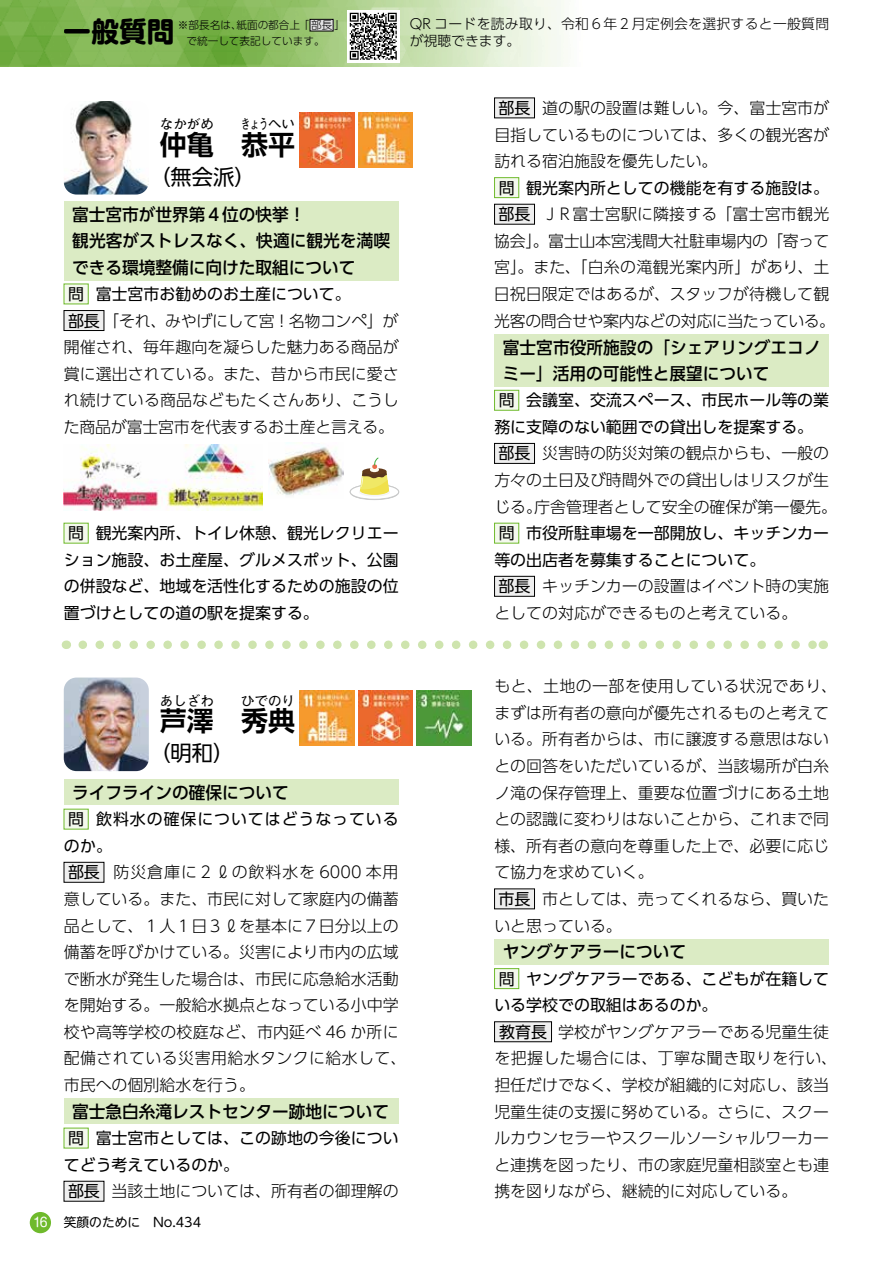
<style>
.page{position:relative;width:893px;height:1263px;background:#fff}
.page>*{position:absolute;margin:0;border:0;box-sizing:border-box;transform-origin:0 0}
.t1{font:700 27.6px "UD Shin M Go Pro";color:#000}
.t2{font:700 27px "UD Shin Go Pro De";color:#000}
.t3{font:21.3px "UD Shin Go Pro";color:#000}
.t4{font:500 16.95px/26.5px "UD Shin Go Pro";color:#000}
.t5{font:300 15.9px/26.5px "UD Shin Go Pro";color:#000}
.t6{font:15.9px/26.5px "UD Shin Go Pro";color:#000}
.t7{font:15.9px/26.5px "UD Shin Go Pro";letter-spacing:.055em;color:#000}
.t8{font:300 13.8px/17px "UD Shin Go Pro";letter-spacing:.02em;color:#000}
.t9{font:700 13.5px "UD Shin Go Pro De";color:#000}
.t10{font:700 13.5px "UD Shin Go Pro De";color:#000;scale:.67 1}
.t11{font:12.75px "UD Shin M Go Pro";color:#000}
.t12{font:12.75px "Shin M Go Pr 6";color:#fff}
.t13{font:300 10.65px/15.9px "UD Shin Go Pro";color:#000}
.s1{font-weight:400}
.s2{font-weight:300}
</style>
<div class="page">
<img style="left:0;top:0;width:564px;height:67px">
<div style="left:30px;top:1212px;width:21px;height:21px;background:#6fba2c;border-radius:50%"></div>
<svg style="left:347px;top:10px;width:52px;height:53px"></svg>
<svg style="left:350px;top:13px;width:47px;height:47px"></svg>
<div style="left:310px;top:19px;width:23px;height:12px;background:#e2e2e3"></div>
<div style="left:310px;top:19px;width:23px;height:12px;border:1px solid #000"></div>
<svg style="left:83px;top:640px;width:731px;height:9px"></svg>
<div style="left:64px;top:779px;width:335px;height:26px;background:#dbebc4"></div>
<div style="left:64px;top:1098px;width:335px;height:26px;background:#dbebc4"></div>
<div style="left:494px;top:939px;width:335px;height:26px;background:#dbebc4"></div>
<div style="left:495px;top:889px;width:39px;height:20px;background:#efefef"></div>
<div style="left:494px;top:889px;width:41px;height:20px;border:1px solid #000"></div>
<div style="left:495px;top:968px;width:24px;height:20px;background:#f4f9ed"></div>
<div style="left:494px;top:968px;width:25px;height:21px;border:1px solid #6fba2c"></div>
<div style="left:495px;top:1022px;width:56px;height:20px;background:#efefef"></div>
<div style="left:64px;top:809px;width:24px;height:20px;background:#f4f9ed"></div>
<div style="left:64px;top:862px;width:40px;height:20px;background:#efefef"></div>
<div style="left:64px;top:862px;width:40px;height:20px;border:1px solid #000"></div>
<div style="left:64px;top:1128px;width:24px;height:20px;background:#f4f9ed"></div>
<div style="left:64px;top:1181px;width:40px;height:20px;background:#efefef"></div>
<img style="left:64px;top:677px;width:85px;height:94px">
<div style="left:64px;top:201px;width:335px;height:80px;background:#dbebc4"></div>
<div style="left:494px;top:334px;width:335px;height:53px;background:#dbebc4"></div>
<div style="left:495px;top:98px;width:39px;height:20px;background:#efefef"></div>
<div style="left:494px;top:98px;width:41px;height:20px;border:1px solid #000"></div>
<div style="left:495px;top:178px;width:24px;height:20px;background:#f4f9ed"></div>
<div style="left:494px;top:177px;width:25px;height:21px;border:1px solid #6fba2c"></div>
<div style="left:495px;top:204px;width:39px;height:20px;background:#efefef"></div>
<div style="left:494px;top:204px;width:41px;height:20px;border:1px solid #000"></div>
<div style="left:495px;top:390px;width:24px;height:20px;background:#f4f9ed"></div>
<div style="left:494px;top:390px;width:25px;height:20px;border:1px solid #6fba2c"></div>
<div style="left:495px;top:443px;width:39px;height:20px;background:#efefef"></div>
<div style="left:494px;top:443px;width:41px;height:21px;border:1px solid #000"></div>
<div style="left:495px;top:523px;width:24px;height:20px;background:#f4f9ed"></div>
<div style="left:494px;top:523px;width:25px;height:20px;border:1px solid #6fba2c"></div>
<div style="left:495px;top:576px;width:39px;height:20px;background:#efefef"></div>
<div style="left:494px;top:576px;width:41px;height:20px;border:1px solid #000"></div>
<div style="left:64px;top:284px;width:24px;height:20px;background:#f4f9ed"></div>
<div style="left:64px;top:310px;width:40px;height:20px;background:#efefef"></div>
<div style="left:64px;top:310px;width:40px;height:21px;border:1px solid #000"></div>
<div style="left:64px;top:523px;width:24px;height:20px;background:#f4f9ed"></div>
<img style="left:64px;top:101px;width:85px;height:94px">
<img style="left:300px;top:691px;width:55px;height:55px">
<img style="left:358px;top:691px;width:55px;height:55px">
<img style="left:416px;top:691px;width:55px;height:55px">
<img style="left:64px;top:445px;width:198px;height:65px">
<img style="left:269px;top:447px;width:75px;height:48px">
<div style="left:350px;top:484px;width:49px;height:16px;background:#c8c9c9;border-radius:50%"></div>
<div style="left:350px;top:484px;width:49px;height:16px;border:1px solid #c8c9c9;border-radius:50%"></div>
<svg style="left:350px;top:484px;width:49px;height:15px"></svg>
<div style="left:350px;top:484px;width:49px;height:15px;border:1px solid #c8c9c9;border-radius:50%"></div>
<div style="left:359px;top:487px;width:31px;height:10px;background:#f5f5f5;border-radius:50%"></div>
<svg style="left:360px;top:458px;width:29px;height:37px"></svg>
<img style="left:300px;top:113px;width:55px;height:55px">
<img style="left:358px;top:113px;width:55px;height:55px">
<h1 class="t1" style="left:64px;top:9px;width:112px">一般質問</h1>
<p class="t8" style="left:410px;top:15px;width:421px">QR コードを読み取り、令和６年２月定例会を選択すると一般質問が視聴できます。</p>
<p class="t13" style="left:186px;top:17px;width:160px;text-indent:-9px">※部長名は、紙面の都合上「部長」で統一して表記しています。</p>
<p class="t9" style="left:160px;top:113px;width:56px">なかがめ</p>
<h2 class="t2" style="left:160px;top:122px;width:55px">仲亀</h2>
<p class="t10" style="left:241px;top:113px;width:82px">きょうへい</p>
<h2 class="t2" style="left:241px;top:122px;width:55px">恭平</h2>
<h3 class="t3" style="left:149px;top:159px;width:108px">（無会派）</h3>
<p class="t4" style="left:72px;top:200px;width:319px">富士宮市が世界第４位の快挙！<br>観光客がストレスなく、快適に観光を満喫できる環境整備に向けた取組について</p>
<p class="t5" style="left:64px;top:280px;width:337px">問　<span class="s1">富士宮市お勧めのお土産について。<br></span>部長　「それ、みやげにして宮！名物コンペ」が開催され、毎年趣向を凝らした魅力ある商品が賞に選出されている。また、昔から市民に愛され続けている商品などもたくさんあり、こうした商品が富士宮市を代表するお土産と言える。</p>
<p class="t6" style="left:68px;top:280px;width:33px">問部長</p>
<p class="t6" style="left:64px;top:519px;width:336px;text-align:justify"><span class="s2">問　</span>観光案内所、トイレ休憩、観光レクリエーション施設、お土産屋、グルメスポット、公園の併設など、地域を活性化するための施設の位置づけとしての道の駅を提案する。</p>
<p class="t6" style="left:68px;top:519px;width:17px">問</p>
<p class="t9" style="left:160px;top:690px;width:56px">あしざわ</p>
<h2 class="t2" style="left:160px;top:699px;width:56px">芦澤</h2>
<h3 class="t3" style="left:149px;top:736px;width:87px">（明和）</h3>
<p class="t9" style="left:241px;top:690px;width:55px">ひでのり</p>
<h2 class="t2" style="left:241px;top:699px;width:55px">秀典</h2>
<p class="t4" style="left:72px;top:779px;width:218px">ライフラインの確保について</p>
<p class="t7" style="left:64px;top:805px;width:336px"><span class="s2">問　</span>飲料水の確保についてはどうなっているのか。</p>
<p class="t5" style="left:64px;top:858px;width:344px">部長　防災倉庫に２ℓの飲料水を 6000 本用意している。また、市民に対して家庭内の備蓄品として、１人１日３ℓを基本に７日分以上の備蓄を呼びかけている。災害により市内の広域で断水が発生した場合は、市民に応急給水活動を開始する。一般給水拠点となっている小中学校や高等学校の校庭など、市内延べ 46 か所に配備されている災害用給水タンクに給水して、市民への個別給水を行う。</p>
<p class="t4" style="left:72px;top:1098px;width:318px">富士急白糸滝レストセンター跡地について</p>
<p class="t6" style="left:64px;top:1124px;width:336px"><span class="s2">問　</span>富士宮市としては、この跡地の今後についてどう考えているのか。</p>
<p class="t5" style="left:64px;top:1177px;width:336px">部長　当該土地については、所有者の御理解の</p>
<p class="t6" style="left:68px;top:805px;width:17px">問</p>
<p class="t6" style="left:68px;top:858px;width:33px">部長</p>
<p class="t6" style="left:68px;top:1124px;width:17px">問</p>
<p class="t6" style="left:68px;top:1177px;width:33px">部長</p>
<p class="t12" style="left:33px;top:1212px;width:16px">16</p>
<p class="t11" style="left:64px;top:1212px;width:139px">笑顔のために　No.434</p>
<p class="t5" style="left:494px;top:94px;width:343px">部長　道の駅の設置は難しい。今、富士宮市が目指しているものについては、多くの観光客が訪れる宿泊施設を優先したい。<br>問　<span class="s1">観光案内所としての機能を有する施設は。</span>部長　ＪＲ富士宮駅に隣接する「富士宮市観光協会」。富士山本宮浅間大社駐車場内の「寄って宮」。また、「白糸の滝観光案内所」があり、土日祝日限定ではあるが、スタッフが待機して観光客の問合せや案内などの対応に当たっている。</p>
<p class="t4" style="left:503px;top:333px;width:319px">富士宮市役所施設の「シェアリングエコノミー」活用の可能性と展望について</p>
<p class="t6" style="left:494px;top:386px;width:336px"><span class="s2">問　</span>会議室、交流スペース、市民ホール等の業務に支障のない範囲での貸出しを提案する。</p>
<p class="t5" style="left:494px;top:440px;width:344px">部長　災害時の防災対策の観点からも、一般の方々の土日及び時間外での貸出しはリスクが生じる。庁舎管理者として安全の確保が第一優先。問　<span class="s1">市役所駐車場を一部開放し、キッチンカー等の出店者を募集することについて。</span></p>
<p class="t5" style="left:494px;top:572px;width:336px">部長　キッチンカーの設置はイベント時の実施としての対応ができるものと考えている。</p>
<p class="t6" style="left:499px;top:94px;width:33px">部長</p>
<p class="t6" style="left:499px;top:174px;width:33px">問部長</p>
<p class="t6" style="left:499px;top:386px;width:17px">問</p>
<p class="t6" style="left:499px;top:440px;width:33px">部長</p>
<p class="t6" style="left:499px;top:519px;width:17px">問</p>
<p class="t6" style="left:499px;top:573px;width:33px">部長</p>
<p class="t5" style="left:494px;top:672px;width:344px">もと、土地の一部を使用している状況であり、まずは所有者の意向が優先されるものと考えている。所有者からは、市に譲渡する意思はないとの回答をいただいているが、当該場所が白糸ノ滝の保存管理上、重要な位置づけにある土地との認識に変わりはないことから、これまで同様、所有者の意向を尊重した上で、必要に応じて協力を求めていく。<br>市長　市としては、売ってくれるなら、買いたいと思っている。</p>
<p class="t4" style="left:503px;top:938px;width:185px">ヤングケアラーについて</p>
<p class="t6" style="left:494px;top:965px;width:336px"><span class="s2">問　</span>ヤングケアラーである、こどもが在籍している学校での取組はあるのか。</p>
<p class="t5" style="left:494px;top:1018px;width:344px">教育長　学校がヤングケアラーである児童生徒を把握した場合には、丁寧な聞き取りを行い、担任だけでなく、学校が組織的に対応し、該当児童生徒の支援に努めている。さらに、スクールカウンセラーやスクールソーシャルワーカーと連携を図ったり、市の家庭児童相談室とも連携を図りながら、継続的に対応している。</p>
<p class="t6" style="left:499px;top:885px;width:33px">市長</p>
<p class="t6" style="left:499px;top:965px;width:17px">問</p>
<p class="t6" style="left:499px;top:1018px;width:49px">教育長</p>
</div>
